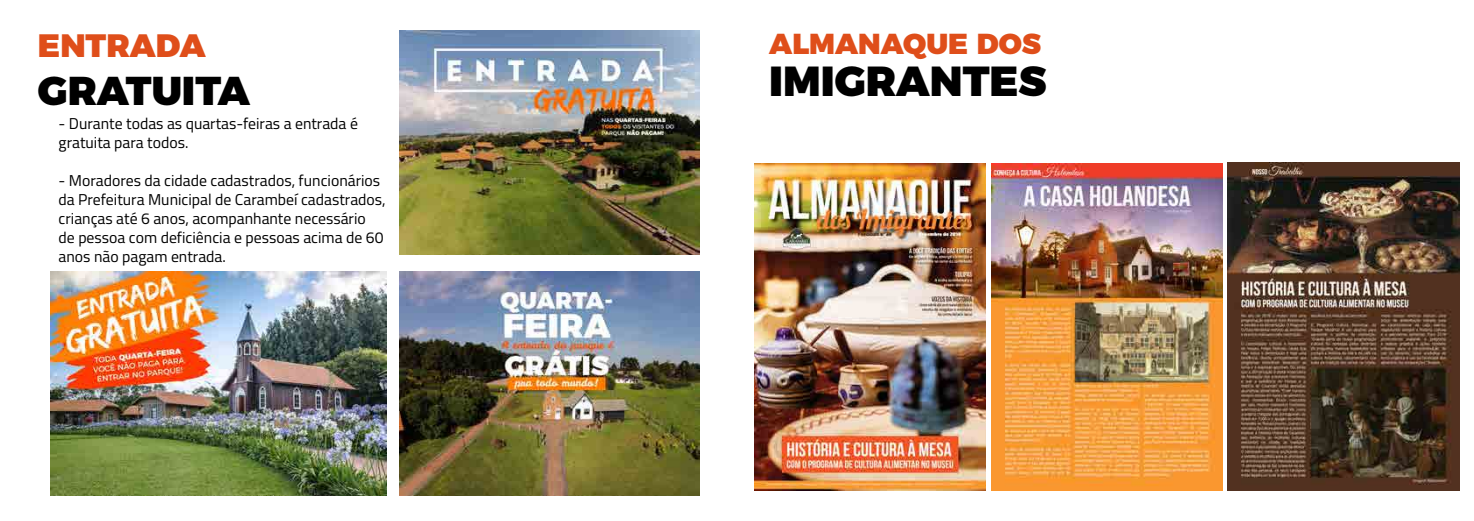
<style>
.page{position:relative;width:1474px;height:521px;background:#fff}
.page>*{position:absolute;margin:0;border:0;box-sizing:border-box;transform-origin:0 0}
.t1{font:900 42px "Montserrat";color:#000}
.t2{font:900 40.25px "Montserrat";color:#000}
.t3{font:900 32.38px "Montserrat";color:#df4e1a}
.t4{font:900 28.88px "Montserrat";color:#df4e1a}
.t5{font:15.75px/18.9px "Titillium";color:#000}
</style>
<div class="page">
<img style="left:400px;top:271px;width:299px;height:224px">
<img style="left:400px;top:30px;width:299px;height:224px">
<img style="left:51px;top:271px;width:336px;height:224px">
<img style="left:754px;top:164px;width:231px;height:327px">
<img style="left:991px;top:164px;width:231px;height:327px">
<img style="left:1227px;top:163px;width:232px;height:328px">
<h3 class="t3" style="left:38px;top:18px;width:169px">ENTRADA</h3>
<h2 class="t2" style="left:38px;top:57px;width:214px">GRATUITA</h2>
<p class="t5" style="left:59px;top:114px;width:301px">- Durante todas as quartas-feiras a entrada é gratuita para todos.</p>
<p class="t5" style="left:59px;top:170px;width:329px">- Moradores da cidade cadastrados, funcionários da Prefeitura Municipal de Carambeí cadastrados, crianças até 6 anos, acompanhante necessário de pessoa com deficiência e pessoas acima de 60 anos não pagam entrada.</p>
<h3 class="t4" style="left:769px;top:19px;width:273px">ALMANAQUE DOS</h3>
<h1 class="t1" style="left:769px;top:46px;width:279px">IMIGRANTES</h1>
</div>
